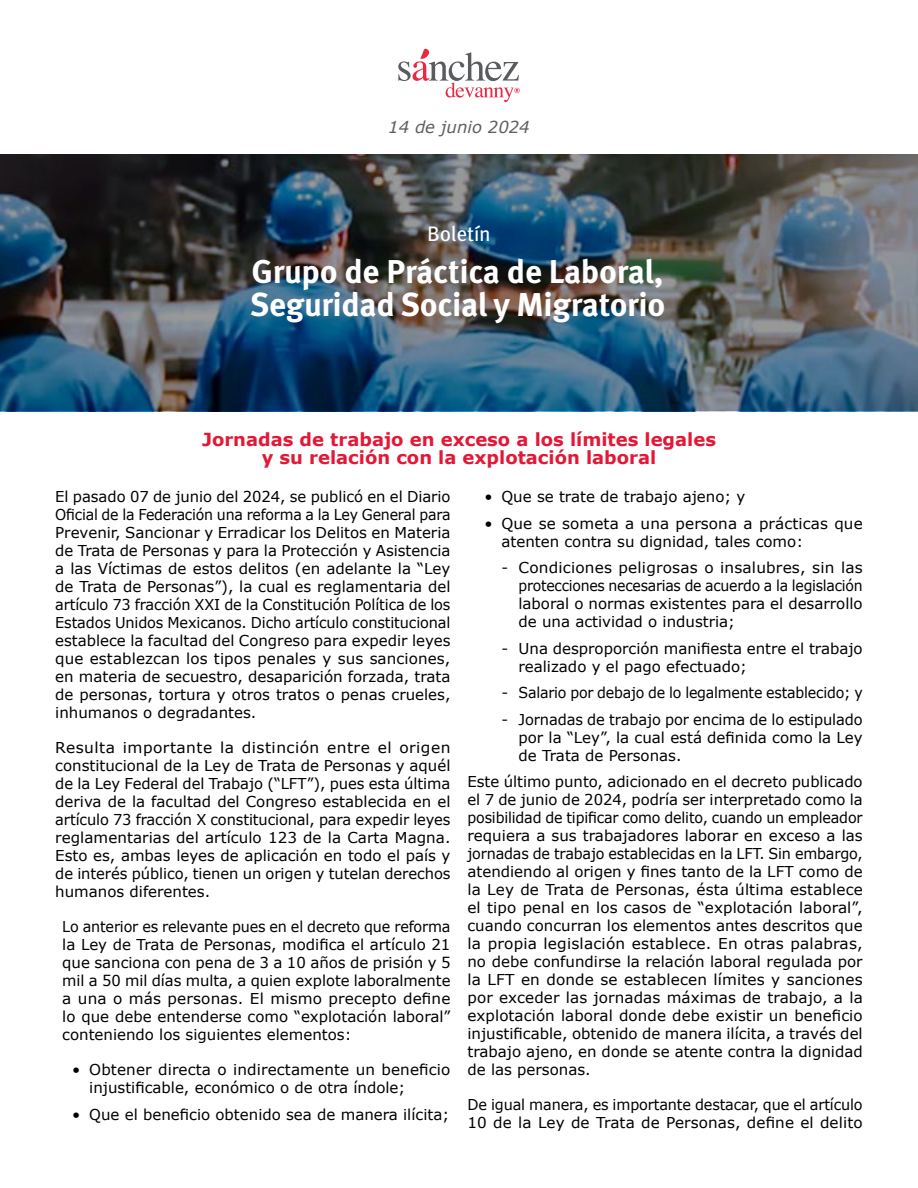
<style>
.page{position:relative;width:918px;height:1188px;background:#fff}
.page>*{position:absolute;margin:0;border:0;box-sizing:border-box;transform-origin:0 0}
.t1{font:700 33px/33px "Meta Pro";letter-spacing:-.01em;color:#fff}
.t2{font:21px "Meta Pro";letter-spacing:-.01em;color:#fff}
.t3{font:700 18px/18px "Verdana";color:#e31837;text-align:center}
.t4{font:italic 16.5px "Verdana";color:#5f6062}
.t5{font:15px/18px "Verdana";color:#000;text-align:justify}
.t6{font:15px/18px "Verdana";color:#000;text-align:justify;scale:.96 1}
</style>
<div class="page">
<img style="left:0;top:155px;width:918px;height:256px">
<svg style="left:398px;top:48px;width:122px;height:54px"></svg>
<p class="t4" style="left:388px;top:116px;width:143px">14 de junio 2024</p>
<h2 class="t2" style="left:427px;top:218px;width:65px">Boletín</h2>
<h1 class="t1" style="left:250px;top:253px;width:417px">Grupo de Práctica de Laboral,<br>Seguridad Social y Migratorio</h1>
<p class="t3" style="left:202px;top:430px;width:516px">Jornadas de trabajo en exceso a los límites legales y su relación con la explotación laboral</p>
<p class="t5" style="left:55px;top:487px;width:397px">El pasado 07 de junio del 2024, se publicó en el Diario Oficial de la Federación una reforma a la Ley General para Prevenir, Sancionar y Erradicar los Delitos en Materia de Trata de Personas y para la Protección y Asistencia a las Víctimas de estos delitos (en adelante la “Ley de Trata de Personas”), la cual es reglamentaria del artículo 73 fracción XXI de la Constitución Política de los Estados Unidos Mexicanos. Dicho artículo constitucional establece la facultad del Congreso para expedir leyes que establezcan los tipos penales y sus sanciones, en materia de secuestro, desaparición forzada, trata de personas, tortura y otros tratos o penas crueles, inhumanos o degradantes.</p>
<p class="t5" style="left:55px;top:738px;width:397px">Resulta importante la distinción entre el origen constitucional de la Ley de Trata de Personas y aquél de la Ley Federal del Trabajo (“LFT”), pues esta última deriva de la facultad del Congreso establecida en el artículo 73 fracción X constitucional, para expedir leyes reglamentarias del artículo 123 de la Carta Magna.<br>Esto es, ambas leyes de aplicación en todo el país y de interés público, tienen un origen y tutelan derechos humanos diferentes.</p>
<p class="t6" style="left:62px;top:917px;width:406px">Lo anterior es relevante pues en el decreto que reforma la Ley de Trata de Personas, modifica el artículo 21 que sanciona con pena de 3 a 10 años de prisión y 5 mil a 50 mil días multa, a quien explote laboralmente a una o más personas. El mismo precepto define lo que debe entenderse como “explotación laboral” conteniendo los siguientes elementos:</p>
<p class="t5" style="left:89px;top:1060px;width:363px;text-indent:-17px">• Obtener directa o indirectamente un beneficio injustificable, económico o de otra índole;</p>
<p class="t5" style="left:72px;top:1105px;width:378px">• Que el beneficio obtenido sea de manera ilícita;</p>
<p class="t5" style="left:485px;top:487px;width:262px">• Que se trate de trabajo ajeno; y</p>
<p class="t5" style="left:502px;top:514px;width:363px;text-indent:-17px">• Que se someta a una persona a prácticas que atenten contra su dignidad, tales como:</p>
<p class="t5" style="left:519px;top:558px;width:346px;text-indent:-17px">- Condiciones peligrosas o insalubres, sin las protecciones necesarias de acuerdo a la legislación laboral o normas existentes para el desarrollo de una actividad o industria;</p>
<p class="t5" style="left:519px;top:639px;width:346px;text-indent:-17px">- Una desproporción manifiesta entre el trabajo realizado y el pago efectuado;</p>
<p class="t5" style="left:502px;top:683px;width:363px">- Salario por debajo de lo legalmente establecido; y</p>
<p class="t5" style="left:519px;top:710px;width:346px;text-indent:-17px">- Jornadas de trabajo por encima de lo estipulado por la “Ley”, la cual está definida como la Ley de Trata de Personas.</p>
<p class="t5" style="left:468px;top:772px;width:397px">Este último punto, adicionado en el decreto publicado el 7 de junio de 2024, podría ser interpretado como la posibilidad de tipificar como delito, cuando un empleador requiera a sus trabajadores laborar en exceso a las jornadas de trabajo establecidas en la LFT. Sin embargo, atendiendo al origen y fines tanto de la LFT como de la Ley de Trata de Personas, ésta última establece el tipo penal en los casos de “explotación laboral”, cuando concurran los elementos antes descritos que la propia legislación establece. En otras palabras, no debe confundirse la relación laboral regulada por la LFT en donde se establecen límites y sanciones por exceder las jornadas máximas de trabajo, a la explotación laboral donde debe existir un beneficio injustificable, obtenido de manera ilícita, a través del trabajo ajeno, en donde se atente contra la dignidad de las personas.</p>
<p class="t6" style="left:468px;top:1095px;width:413px">De igual manera, es importante destacar, que el artículo<br>10 de la Ley de Trata de Personas, define el delito</p>
</div>
